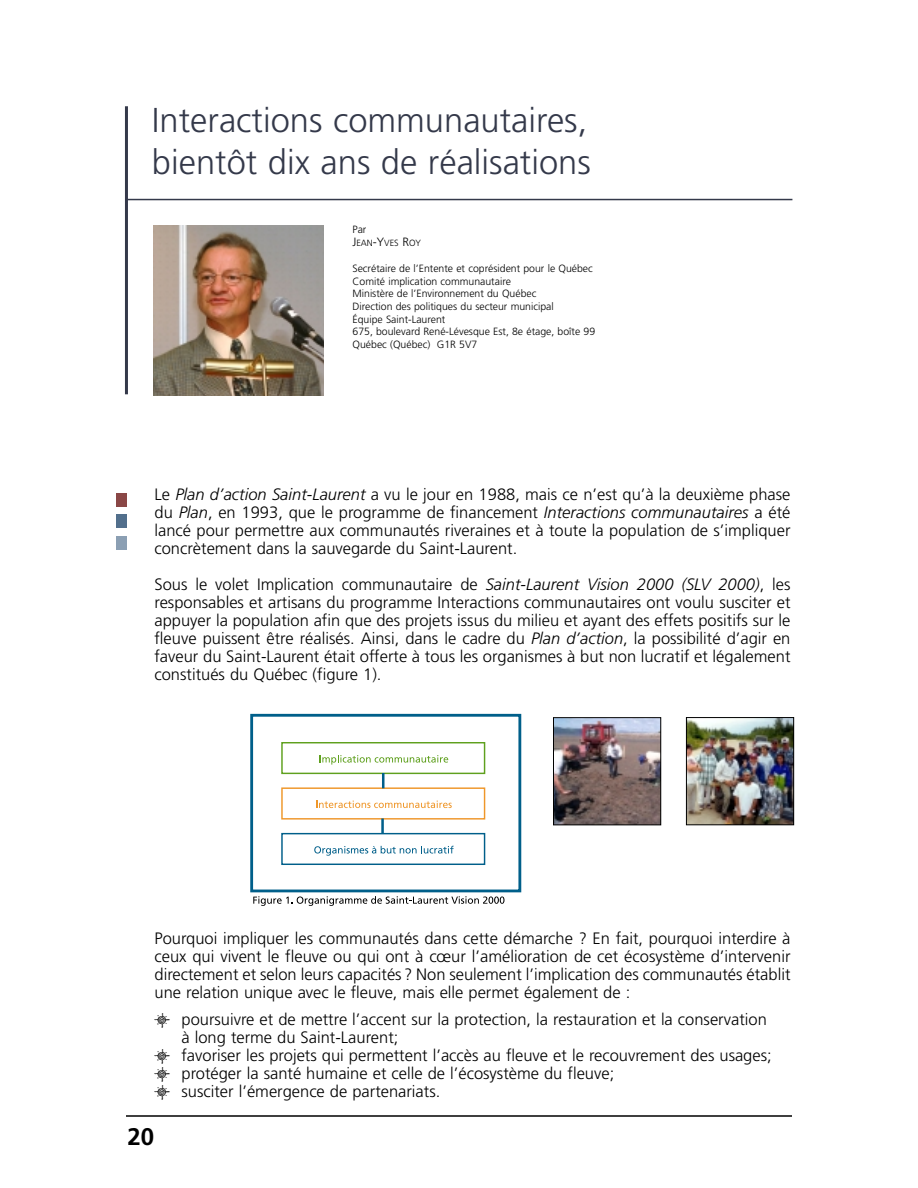
<style>
.page{position:relative;width:918px;height:1188px;background:#fff}
.page>*{position:absolute;margin:0;border:0;box-sizing:border-box;transform-origin:0 0}
.t1{font:300 34.5px/41.4px "Frutiger";color:#34394a}
.t2{font:700 24px "Frutiger";color:#000}
.t3{font:300 16.5px/18px "Frutiger";color:#000;text-align:justify}
.t4{font:300 10.5px/12.6px "Frutiger";color:#000}
.t5{font:300 9px "Frutiger";color:#000}
.s1{font-size:12px}
.s2{font-style:italic}
.s3{font-family:"Tamuz";font-weight:400;font-size:15px}
</style>
<div class="page">
<hr style="left:126px;top:1115px;width:666px;height:2px;background:#000">
<hr style="left:125px;top:106px;width:3px;height:288px;background:#34394a">
<hr style="left:127px;top:199px;width:665px;height:1px;background:#34394a">
<svg style="left:320px;top:755px;width:128px;height:10px"></svg>
<svg style="left:253px;top:896px;width:252px;height:10px"></svg>
<svg style="left:316px;top:801px;width:136px;height:7px"></svg>
<div style="left:281px;top:742px;width:204px;height:32px;border:1px solid #5fa01e"></div>
<div style="left:281px;top:787px;width:204px;height:33px;border:1px solid #ef972a"></div>
<div style="left:281px;top:833px;width:204px;height:32px;border:1px solid #005f8a"></div>
<svg style="left:314px;top:846px;width:140px;height:10px"></svg>
<hr style="left:382px;top:773px;width:3px;height:15px;background:#005f8a">
<hr style="left:381px;top:818px;width:3px;height:16px;background:#005f8a">
<div style="left:250px;top:714px;width:271px;height:178px;border:3px solid #005f8a"></div>
<img style="left:153px;top:226px;width:171px;height:170px">
<div style="left:116px;top:493px;width:11px;height:14px;background:#8a4746"></div>
<div style="left:116px;top:514px;width:11px;height:14px;background:#526f8c"></div>
<div style="left:116px;top:536px;width:11px;height:14px;background:#8b9fb3"></div>
<img style="left:555px;top:719px;width:104px;height:104px">
<div style="left:553px;top:717px;width:108px;height:108px;border:1px solid #000"></div>
<img style="left:688px;top:719px;width:104px;height:104px">
<div style="left:686px;top:717px;width:108px;height:108px;border:1px solid #000"></div>
<h1 class="t1" style="left:152px;top:102px;width:440px">Interactions communautaires, bientôt dix ans de réalisations</h1>
<p class="t4" style="left:352px;top:223px;width:15px">Par</p>
<p class="t5" style="left:352px;top:240px;width:70px"><span class="s1">J</span>EAN<span class="s1">-Y</span>VES <span class="s1">R</span>OY</p>
<p class="t4" style="left:352px;top:263px;width:244px">Secrétaire de l’Entente et coprésident pour le Québec Comité implication communautaire<br>Ministère de l’Environnement du Québec<br>Direction des politiques du secteur municipal<br>Équipe Saint-Laurent<br>675, boulevard René-Lévesque Est, 8e étage, boîte 99<br>Québec (Québec) G1R 5V7</p>
<p class="t3" style="left:154px;top:486px;width:638px">Le <span class="s2">Plan d’action Saint-Laurent</span> a vu le jour en 1988, mais ce n’est qu’à la deuxième phase du <span class="s2">Plan</span>, en 1993, que le programme de financement <span class="s2">Interactions communautaires</span> a été lancé pour permettre aux communautés riveraines et à toute la population de s’impliquer concrètement dans la sauvegarde du Saint-Laurent.</p>
<p class="t3" style="left:155px;top:576px;width:638px">Sous le volet Implication communautaire de <span class="s2">Saint-Laurent Vision 2000 (SLV 2000)</span>, les responsables et artisans du programme Interactions communautaires ont voulu susciter et appuyer la population afin que des projets issus du milieu et ayant des effets positifs sur le fleuve puissent être réalisés. Ainsi, dans le cadre du <span class="s2">Plan d’action</span>, la possibilité d’agir en faveur du Saint-Laurent était offerte à tous les organismes à but non lucratif et légalement constitués du Québec (figure 1).</p>
<p class="t3" style="left:154px;top:931px;width:638px">Pourquoi impliquer les communautés dans cette démarche ? En fait, pourquoi interdire à ceux qui vivent le fleuve ou qui ont à cœur l’amélioration de cet écosystème d’intervenir directement et selon leurs capacités ? Non seulement l’implication des communautés établit une relation unique avec le fleuve, mais elle permet également de :</p>
<p class="t3" style="left:154px;top:1012px;width:614px"><span class="s3">G</span> poursuivre et de mettre l’accent sur la protection, la restauration et la conservation</p>
<p class="t3" style="left:182px;top:1030px;width:218px">à long terme du Saint-Laurent;</p>
<p class="t3" style="left:154px;top:1048px;width:619px"><span class="s3">G</span> favoriser les projets qui permettent l’accès au fleuve et le recouvrement des usages;</p>
<p class="t3" style="left:154px;top:1066px;width:461px"><span class="s3">G</span> protéger la santé humaine et celle de l’écosystème du fleuve;</p>
<p class="t3" style="left:154px;top:1084px;width:287px"><span class="s3">G</span> susciter l’émergence de partenariats.</p>
<h2 class="t2" style="left:128px;top:1126px;width:28px">20</h2>
</div>
